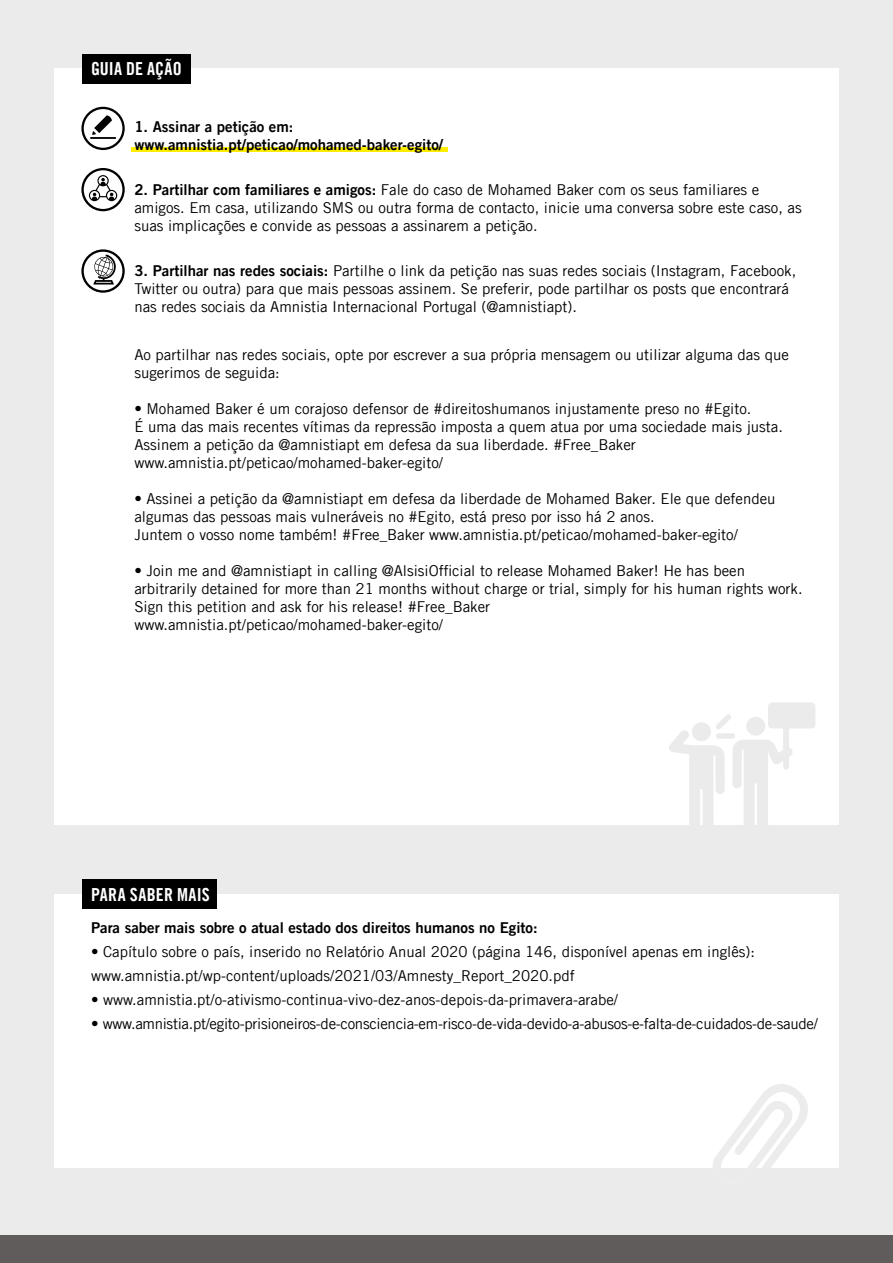
<style>
.page{position:relative;width:893px;height:1263px;background:#ebebeb}
.page>*{position:absolute;margin:0;border:0;box-sizing:border-box;transform-origin:0 0}
.t1{font:18px "Amnesty Trade Gothic Bd Cn 20";letter-spacing:.01em;color:#fff}
.t2{font:15px/18px "Amnesty Trade Gothic";color:#000}
.t3{font:15px/18px "Amnesty Trade Gothic Bd 2";color:#000}
.t4{font:15px "Amnesty Trade Gothic";letter-spacing:-.02em;color:#000}
.s1{font-family:"Amnesty Trade Gothic Bd 2"}
</style>
<div class="page">
<div style="left:0;top:1236px;width:893px;height:27px;background:#605c5b"></div>
<div style="left:54px;top:69px;width:785px;height:756px;background:#fff"></div>
<div style="left:82px;top:54px;width:108px;height:30px;background:#000"></div>
<div style="left:54px;top:894px;width:785px;height:273px;background:#fff"></div>
<div style="left:82px;top:879px;width:135px;height:29px;background:#000"></div>
<svg style="left:669px;top:702px;width:146px;height:123px"></svg>
<div style="left:131px;top:147px;width:317px;height:5px;background:#ffed00"></div>
<svg style="left:706px;top:1084px;width:111px;height:84px"></svg>
<svg style="left:81px;top:107px;width:44px;height:43px"></svg>
<svg style="left:81px;top:249px;width:44px;height:44px"></svg>
<svg style="left:81px;top:168px;width:44px;height:43px"></svg>
<p class="t1" style="left:91px;top:58px;width:92px">GUIA DE AÇÃO</p>
<p class="t3" style="left:134px;top:118px;width:310px">1. Assinar a petição em: www.amnistia.pt/peticao/mohamed-baker-egito/</p>
<p class="t2" style="left:134px;top:181px;width:669px"><span class="s1">2. Partilhar com familiares e amigos:</span> Fale do caso de Mohamed Baker com os seus familiares e amigos. Em casa, utilizando SMS ou outra forma de contacto, inicie uma conversa sobre este caso, as suas implicações e convide as pessoas a assinarem a petição.</p>
<p class="t2" style="left:134px;top:262px;width:663px"><span class="s1">3. Partilhar nas redes sociais:</span> Partilhe o link da petição nas suas redes sociais (Instagram, Facebook,<br>Twitter ou outra) para que mais pessoas assinem. Se preferir, pode partilhar os posts que encontrará nas redes sociais da Amnistia Internacional Portugal (@amnistiapt).</p>
<p class="t2" style="left:134px;top:345px;width:656px">Ao partilhar nas redes sociais, opte por escrever a sua própria mensagem ou utilizar alguma das que sugerimos de seguida:</p>
<p class="t2" style="left:134px;top:399px;width:650px">• Mohamed Baker é um corajoso defensor de #direitoshumanos injustamente preso no #Egito.<br>É uma das mais recentes vítimas da repressão imposta a quem atua por uma sociedade mais justa.<br>Assinem a petição da @amnistiapt em defesa da sua liberdade. #Free_Baker www.amnistia.pt/peticao/mohamed-baker-egito/</p>
<p class="t2" style="left:134px;top:489px;width:643px">• Assinei a petição da @amnistiapt em defesa da liberdade de Mohamed Baker. Ele que defendeu algumas das pessoas mais vulneráveis no #Egito, está preso por isso há 2 anos.<br>Juntem o vosso nome também! #Free_Baker www.amnistia.pt/peticao/mohamed-baker-egito/</p>
<p class="t2" style="left:134px;top:561px;width:670px">• Join me and @amnistiapt in calling @AlsisiOfficial to release Mohamed Baker! He has been arbitrarily detained for more than 21 months without charge or trial, simply for his human rights work.<br>Sign this petition and ask for his release! #Free_Baker<br>www.amnistia.pt/peticao/mohamed-baker-egito/</p>
<p class="t1" style="left:91px;top:884px;width:120px">PARA SABER MAIS</p>
<p class="t3" style="left:91px;top:918px;width:448px">Para saber mais sobre o atual estado dos direitos humanos no Egito:</p>
<p class="t2" style="left:91px;top:939px;width:666px;line-height:24px">• Capítulo sobre o país, inserido no Relatório Anual 2020 (página 146, disponível apenas em inglês): www.amnistia.pt/wp-content/uploads/2021/03/Amnesty_Report_2020.pdf</p>
<p class="t2" style="left:91px;top:990px;width:529px">• www.amnistia.pt/o-ativismo-continua-vivo-dez-anos-depois-da-primavera-arabe/</p>
<p class="t4" style="left:91px;top:1014px;width:728px">• www.amnistia.pt/egito-prisioneiros-de-consciencia-em-risco-de-vida-devido-a-abusos-e-falta-de-cuidados-de-saude/</p>
</div>
